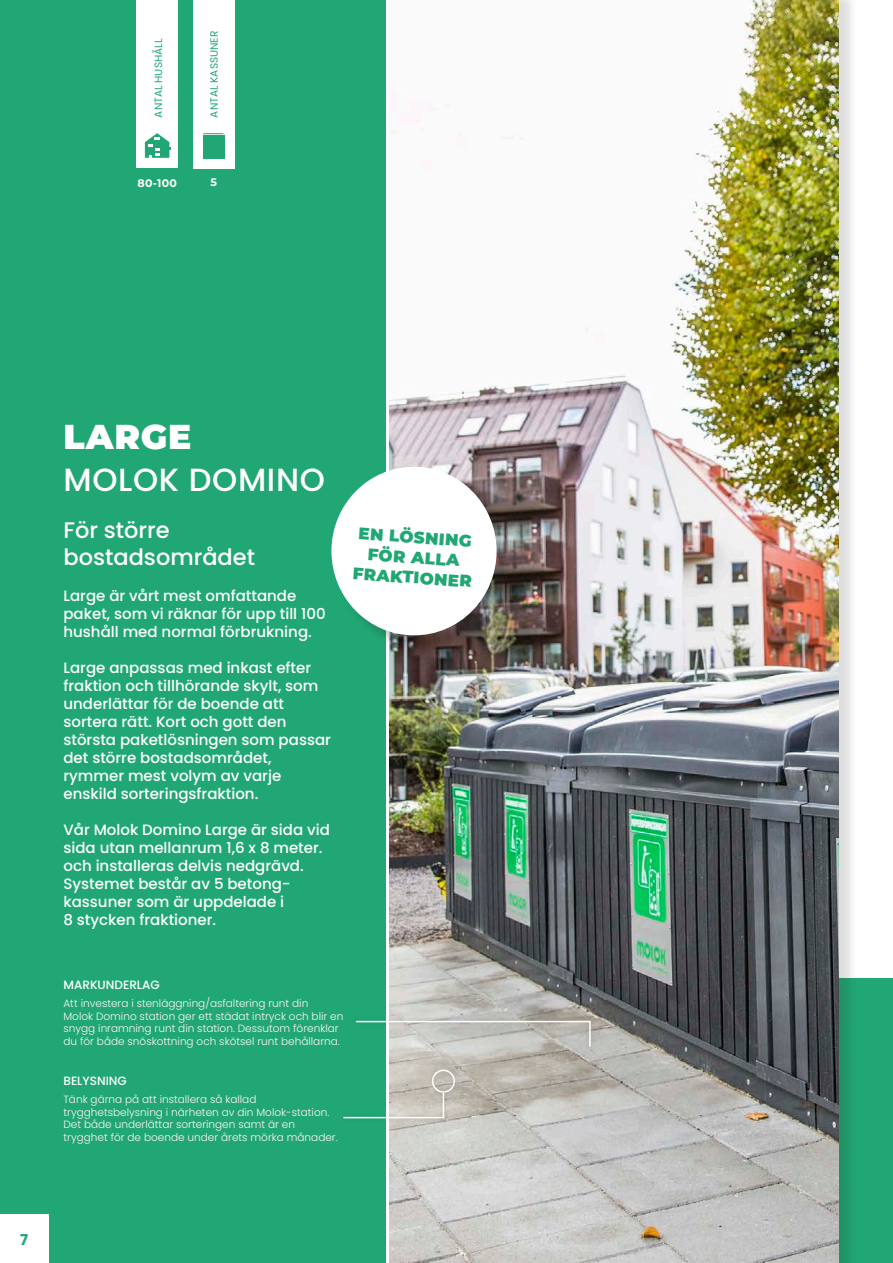
<style>
.page{position:relative;width:893px;height:1263px;background:#fff}
.page>*{position:absolute;margin:0;border:0;box-sizing:border-box;transform-origin:0 0}
.t1{font:900 34.5px "Montserrat";letter-spacing:.02em;color:#fff}
.t2{font:500 32.1px "Poppins";letter-spacing:.02em;color:#fff}
.t3{font:500 22.5px "Poppins";color:#fff}
.t4{font:900 16.65px/20px "Montserrat";color:#21a774;text-align:center}
.t5{font:500 15px/18px "Poppins";color:#fff}
.t6{font:700 15px "Poppins";color:#21a774}
.t7{font:500 12px "Poppins";color:#fff}
.t8{font:700 10.95px "Montserrat";color:#fff}
.t9{font:300 10.5px/12.6px "Poppins";color:#fdf4f8}
.t10{font:10.5px "Poppins";color:#21a774}
</style>
<div class="page">
<div style="left:835px;top:978px;width:58px;height:285px;background:#21a774"></div>
<div style="left:0;top:0;width:386px;height:1263px;background:#21a774"></div>
<div style="left:0;top:1215px;width:48px;height:48px;background:#fff"></div>
<div style="left:391px;top:0;width:467px;height:1263px;background:#231f20;opacity:.15"></div>
<img style="left:389px;top:0;width:450px;height:1263px">
<div style="left:136px;top:0;width:42px;height:168px;background:#fff"></div>
<div style="left:193px;top:0;width:41px;height:168px;background:#fff"></div>
<svg style="left:145px;top:133px;width:26px;height:25px"></svg>
<div style="left:203px;top:135px;width:7px;height:8px;background:#21a774"></div>
<div style="left:211px;top:135px;width:14px;height:8px;background:#21a774"></div>
<div style="left:203px;top:144px;width:22px;height:15px;background:#21a774"></div>
<svg style="left:203px;top:133px;width:21px;height:1px"></svg>
<div style="left:334px;top:469px;width:181px;height:185px;background:#231f20;opacity:.22"></div>
<div style="left:331px;top:467px;width:166px;height:168px;background:#fff;border-radius:50%"></div>
<div style="left:428px;top:1065px;width:32px;height:32px;background:#231f20;opacity:.09"></div>
<div style="left:432px;top:1069px;width:23px;height:24px;border:2px solid #fff;border-radius:50%"></div>
<div style="left:339px;top:1088px;width:110px;height:35px;background:#231f20;opacity:.21"></div>
<svg style="left:342px;top:1091px;width:103px;height:28px"></svg>
<div style="left:352px;top:1016px;width:243px;height:35px;background:#231f20;opacity:.21"></div>
<svg style="left:355px;top:1020px;width:236px;height:28px"></svg>
<p class="t10" style="left:152px;top:118px;width:80px;rotate:-90deg">ANTAL HUSHÅLL</p>
<p class="t8" style="left:137px;top:175px;width:41px">80-100</p>
<p class="t10" style="left:208px;top:118px;width:88px;rotate:-90deg">ANTAL KASSUNER</p>
<p class="t8" style="left:210px;top:175px;width:8px">5</p>
<p class="t1" style="left:64px;top:411px;width:129px">LARGE</p>
<p class="t2" style="left:64px;top:461px;width:263px">MOLOK DOMINO</p>
<p class="t3" style="left:63px;top:517px;width:108px">För större</p>
<p class="t3" style="left:63px;top:544px;width:193px">bostadsområdet</p>
<p class="t5" style="left:63px;top:587px;width:234px">Large är vårt mest omfattande</p>
<p class="t5" style="left:63px;top:605px;width:264px">paket, som vi räknar för upp till 100 hushåll med normal förbrukning.</p>
<p class="t5" style="left:63px;top:659px;width:256px">Large anpassas med inkast efter fraktion och tillhörande skylt, som underlättar för de boende att</p>
<p class="t5" style="left:63px;top:713px;width:269px">sortera rätt. Kort och gott den största paketlösningen som passar det större bostadsområdet, rymmer mest volym av varje</p>
<p class="t5" style="left:63px;top:785px;width:196px">enskild sorteringsfraktion.</p>
<p class="t5" style="left:63px;top:821px;width:268px">Vår Molok Domino Large är sida vid sida utan mellanrum 1,6 x 8 meter.</p>
<p class="t5" style="left:63px;top:857px;width:242px">och installeras delvis nedgrävd.</p>
<p class="t5" style="left:63px;top:875px;width:229px">Systemet består av 5 betong-</p>
<p class="t5" style="left:63px;top:893px;width:222px">kassuner som är uppdelade i</p>
<p class="t5" style="left:63px;top:911px;width:154px">8 stycken fraktioner.</p>
<p class="t4" style="left:359px;top:522px;width:115px;rotate:4deg">EN LÖSNING</p>
<p class="t4" style="left:355px;top:542px;width:121px;rotate:4deg">FÖR ALLA<br>FRAKTIONER</p>
<p class="t7" style="left:63px;top:977px;width:98px">MARKUNDERLAG</p>
<p class="t9" style="left:63px;top:997px;width:246px">Att investera i stenläggning/asfaltering runt din</p>
<p class="t9" style="left:63px;top:1010px;width:281px">Molok Domino station ger ett städat intryck och blir en snygg inramning runt din station. Dessutom förenklar du för både snöskottning och skötsel runt behållarna.</p>
<p class="t7" style="left:63px;top:1073px;width:65px">BELYSNING</p>
<p class="t9" style="left:63px;top:1093px;width:194px">Tänk gärna på att installera så kallad</p>
<p class="t9" style="left:63px;top:1106px;width:267px">trygghetsbelysning i närheten av din Molok-station.<br>Det både underlättar sorteringen samt är en</p>
<p class="t9" style="left:63px;top:1131px;width:276px">trygghet för de boende under årets mörka månader.</p>
<p class="t6" style="left:20px;top:1231px;width:10px">7</p>
</div>
